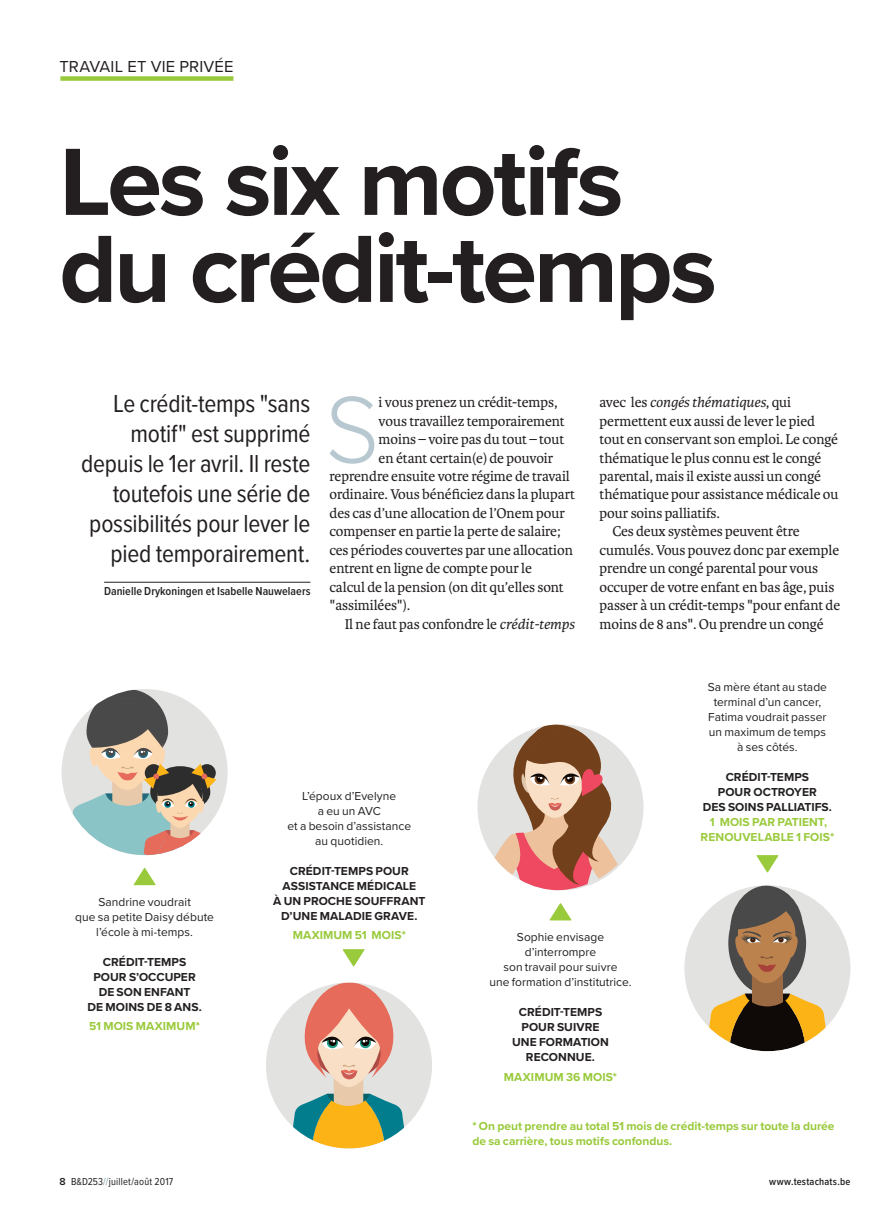
<style>
.page{position:relative;width:893px;height:1212px;background:#fff}
.page>*{position:absolute;margin:0;border:0;box-sizing:border-box;transform-origin:0 0}
.t1{font:700 99px/87px "Proxima Nova";letter-spacing:-.035em;color:#231f20}
.t2{font:300 97.95px "Proxima Nova";color:#b8c8d0;scale:.95 1}
.t3{font:25.5px/30px "Proxima Nova Cond";letter-spacing:-.01em;color:#231f20;text-align:right}
.t4{font:16.5px "Proxima Nova";letter-spacing:.01em;color:#231f20}
.t5{font:15px "Karmina";letter-spacing:-.005em;color:#231f20}
.t6{font:italic 15px "Karmina";letter-spacing:-.005em;color:#231f20}
.t7{font:12px/15px "Proxima Nova";letter-spacing:.005em;color:#231f20;text-align:center}
.t8{font:700 12px/15px "Proxima Nova";letter-spacing:.005em;color:#231f20;text-align:center}
.t9{font:700 12px/15px "Proxima Nova";color:#99ca3b;text-align:center}
.t10{font:600 12px "Proxima Nova Cond";letter-spacing:.005em;color:#231f20}
.t11{font:10.5px "Proxima Nova Cond";letter-spacing:.02em;color:#231f20}
.t12{font:600 10.5px "Proxima Nova Cond";letter-spacing:.02em;color:#231f20}
.s1{font-style:italic}
.s2{font-style:normal}
.s3{font-family:"Proxima Nova";font-weight:600}
.s4{color:#7996a3}
</style>
<div class="page">
<div style="left:60px;top:76px;width:173px;height:5px;background:#99ca3b"></div>
<hr style="left:104px;top:582px;width:206px;height:1px;background:#231f20">
<div style="left:62px;top:689px;width:166px;height:166px;background:#e2e2e1;border-radius:50%"></div>
<svg style="left:87px;top:689px;width:81px;height:86px"></svg>
<svg style="left:73px;top:698px;width:144px;height:157px"></svg>
<svg style="left:133px;top:868px;width:23px;height:17px"></svg>
<div style="left:266px;top:982px;width:166px;height:166px;background:#e2e2e1;border-radius:50%"></div>
<div style="left:334px;top:1072px;width:29px;height:44px;background:#e8c9aa"></div>
<svg style="left:293px;top:1094px;width:111px;height:54px"></svg>
<svg style="left:292px;top:982px;width:114px;height:105px"></svg>
<svg style="left:342px;top:949px;width:23px;height:18px"></svg>
<div style="left:477px;top:724px;width:166px;height:166px;background:#e2e2e1;border-radius:50%"></div>
<svg style="left:491px;top:724px;width:139px;height:166px"></svg>
<svg style="left:549px;top:903px;width:23px;height:17px"></svg>
<div style="left:684px;top:885px;width:166px;height:166px;background:#e2e2e1;border-radius:50%"></div>
<svg style="left:709px;top:885px;width:117px;height:166px"></svg>
<svg style="left:756px;top:855px;width:23px;height:18px"></svg>
<p class="t4" style="left:60px;top:54px;width:175px">TRAVAIL ET VIE PRIVÉE</p>
<h1 class="t1" style="left:59px;top:136px;width:659px">Les six motifs du crédit-temps</h1>
<h3 class="t3" style="left:81px;top:387px;width:231px">Le crédit-temps "sans motif" est supprimé depuis le 1er avril. Il reste toutefois une série de possibilités pour lever le pied temporairement.</h3>
<p class="t10" style="left:104px;top:582px;width:208px">Danielle Drykoningen et Isabelle Nauwelaers</p>
<h2 class="t2" style="left:325px;top:357px;width:58px">S</h2>
<p class="t5" style="left:379px;top:394px;width:181px">i vous prenez un crédit-temps,</p>
<p class="t5" style="left:379px;top:412px;width:188px">vous travaillez temporairement</p>
<p class="t5" style="left:379px;top:431px;width:187px">moins – voire pas du tout – tout</p>
<p class="t5" style="left:379px;top:449px;width:176px">en étant certain(e) de pouvoir</p>
<p class="t5" style="left:330px;top:468px;width:242px">reprendre ensuite votre régime de travail</p>
<p class="t5" style="left:330px;top:486px;width:247px">ordinaire. Vous bénéficiez dans la plupart</p>
<p class="t5" style="left:330px;top:505px;width:237px">des cas d’une allocation de l’Onem pour</p>
<p class="t5" style="left:330px;top:523px;width:233px">compenser en partie la perte de salaire;</p>
<p class="t5" style="left:330px;top:542px;width:245px">ces périodes couvertes par une allocation</p>
<p class="t5" style="left:330px;top:560px;width:204px">entrent en ligne de compte pour le</p>
<p class="t5" style="left:330px;top:578px;width:236px">calcul de la pension (on dit qu’elles sont</p>
<p class="t5" style="left:330px;top:597px;width:82px">"assimilées").</p>
<p class="t5" style="left:345px;top:615px;width:231px">Il ne faut pas confondre le <span class="s1">crédit-temps</span></p>
<p class="t6" style="left:600px;top:394px;width:193px"><span class="s2">avec les</span> congés thématiques<span class="s2">, qui</span></p>
<p class="t5" style="left:600px;top:412px;width:217px">permettent eux aussi de lever le pied</p>
<p class="t5" style="left:600px;top:431px;width:240px">tout en conservant son emploi. Le congé</p>
<p class="t5" style="left:600px;top:449px;width:223px">thématique le plus connu est le congé</p>
<p class="t5" style="left:600px;top:468px;width:223px">parental, mais il existe aussi un congé</p>
<p class="t5" style="left:600px;top:486px;width:240px">thématique pour assistance médicale ou</p>
<p class="t5" style="left:600px;top:505px;width:122px">pour soins palliatifs.</p>
<p class="t5" style="left:612px;top:523px;width:189px">Ces deux systèmes peuvent être</p>
<p class="t5" style="left:600px;top:542px;width:241px">cumulés. Vous pouvez donc par exemple</p>
<p class="t5" style="left:600px;top:560px;width:220px">prendre un congé parental pour vous</p>
<p class="t5" style="left:600px;top:578px;width:236px">occuper de votre enfant en bas âge, puis</p>
<p class="t5" style="left:600px;top:597px;width:242px">passer à un crédit-temps "pour enfant de</p>
<p class="t5" style="left:600px;top:615px;width:226px">moins de 8 ans". Ou prendre un congé</p>
<p class="t7" style="left:75px;top:894px;width:140px">Sandrine voudrait<br>que sa petite Daisy débute l’école à mi-temps.</p>
<p class="t8" style="left:87px;top:954px;width:116px">CRÉDIT-TEMPS<br>POUR S’OCCUPER<br>DE SON ENFANT<br>DE MOINS DE 8 ANS.</p>
<p class="t9" style="left:89px;top:1018px;width:112px">51 MOIS MAXIMUM*</p>
<p class="t7" style="left:287px;top:787px;width:125px">L’époux d’Evelyne<br>a eu un AVC<br>et a besoin d’assistance au quotidien.</p>
<p class="t8" style="left:273px;top:863px;width:154px">CRÉDIT-TEMPS POUR<br>ASSISTANCE MÉDICALE<br>À UN PROCHE SOUFFRANT<br>D’UNE MALADIE GRAVE.</p>
<p class="t9" style="left:293px;top:927px;width:115px">MAXIMUM 51 MOIS*</p>
<p class="t7" style="left:489px;top:929px;width:144px">Sophie envisage d’interrompre<br>son travail pour suivre<br>une formation d’institutrice.</p>
<p class="t8" style="left:512px;top:1004px;width:98px">CRÉDIT-TEMPS<br>POUR SUIVRE<br>UNE FORMATION<br>RECONNUE.</p>
<p class="t9" style="left:504px;top:1069px;width:115px">MAXIMUM 36 MOIS*</p>
<p class="t7" style="left:708px;top:679px;width:121px">Sa mère étant au stade terminal d’un cancer,<br>Fatima voudrait passer un maximum de temps à ses côtés.</p>
<p class="t8" style="left:703px;top:769px;width:131px">CRÉDIT-TEMPS<br>POUR OCTROYER<br>DES SOINS PALLIATIFS.</p>
<p class="t9" style="left:701px;top:814px;width:135px">1 MOIS PAR PATIENT,<br>RENOUVELABLE 1 FOIS*</p>
<p class="t9" style="left:472px;top:1118px;width:364px;text-align:left">* On peut prendre au total 51 mois de crédit-temps sur toute la durée de sa carrière, tous motifs confondus.</p>
<p class="t11" style="left:60px;top:1174px;width:115px"><span class="s3">8</span> B&amp;D253<span class="s4">//</span>juillet/août 2017</p>
<p class="t12" style="left:769px;top:1174px;width:83px">www.testachats.be</p>
</div>
